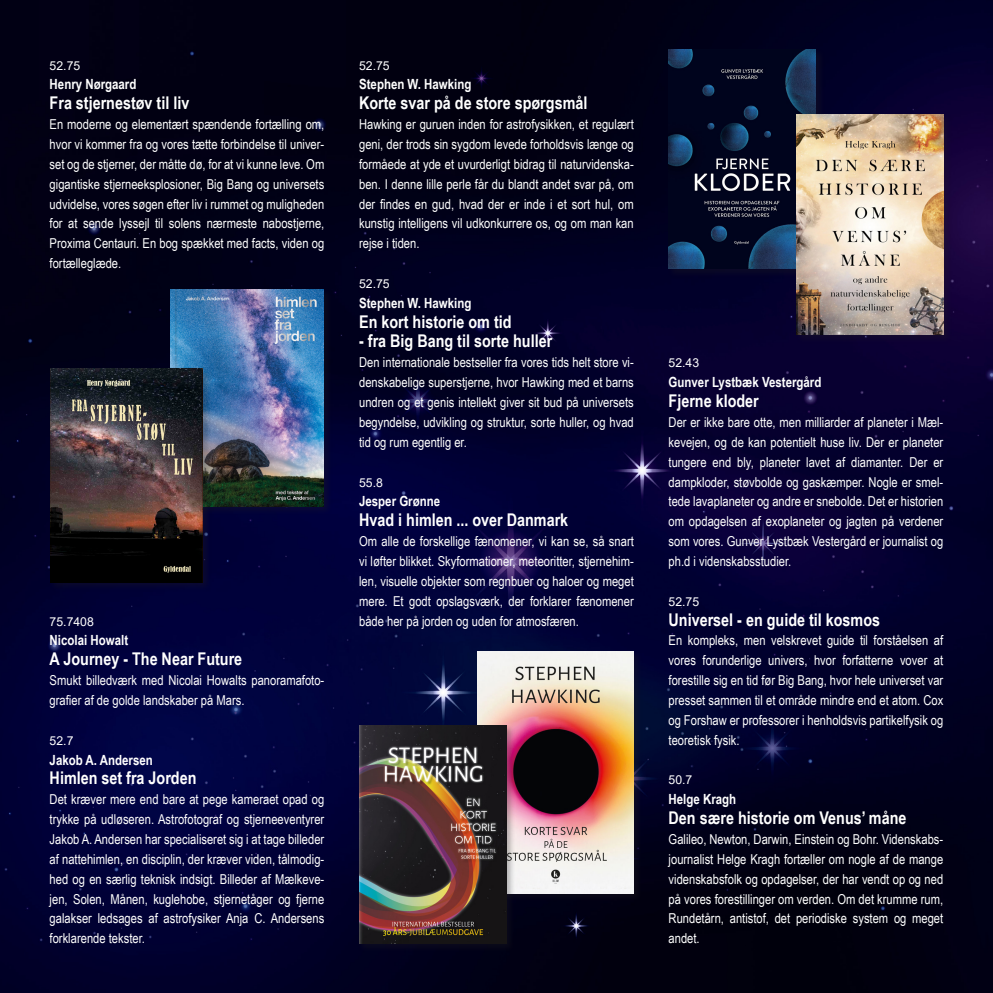
<style>
.page{position:relative;width:993px;height:993px;background:#fff}
.page>*{position:absolute;margin:0;border:0;box-sizing:border-box;transform-origin:0 0}
.titel{font:700 17.5px "Arial Narrow";color:#fff}
.forfatter{font:700 14px "Arial Narrow";color:#fff}
.brød{font:13.65px/19.8px "Arial Narrow";color:#fff;text-align:justify}
.dk5{font:12.25px "Arial";color:#fff}
</style>
<div class="page">
<img style="left:0;top:0;width:992px;height:992px">
<div style="left:170px;top:288px;width:163px;height:228px;background:#231f20;opacity:.3"></div>
<img style="left:170px;top:289px;width:153px;height:217px">
<div style="left:49px;top:367px;width:163px;height:225px;background:#231f20;opacity:.3"></div>
<img style="left:50px;top:368px;width:152px;height:214px">
<div style="left:477px;top:650px;width:165px;height:251px;background:#231f20;opacity:.3"></div>
<img style="left:477px;top:651px;width:156px;height:242px">
<div style="left:667px;top:48px;width:157px;height:230px;background:#231f20;opacity:.3"></div>
<img style="left:668px;top:49px;width:147px;height:219px">
<div style="left:795px;top:113px;width:157px;height:231px;background:#231f20;opacity:.3"></div>
<img style="left:796px;top:114px;width:147px;height:220px">
<div style="left:358px;top:724px;width:157px;height:228px;background:#231f20;opacity:.3"></div>
<img style="left:359px;top:725px;width:147px;height:217px">
<h2 class="dk5" style="left:50px;top:57px;width:32px">52.75</h2>
<h2 class="forfatter" style="left:50px;top:74px;width:88px">Henry Nørgaard</h2>
<h1 class="titel" style="left:50px;top:90px;width:141px">Fra stjernestøv til liv</h1>
<p class="brød" style="left:50px;top:114px;width:276px">En moderne og elementært spændende fortælling om, hvor vi kommer fra og vores tætte forbindelse til univer&shy;set og de stjerner, der måtte dø, for at vi kunne leve. Om gigantiske stjerneeksplosioner, Big Bang og universets udvidelse, vores søgen efter liv i rummet og muligheden for at sende lyssejl til solens nærmeste nabostjerne, Proxima Centauri. En bog spækket med facts, viden og fortælleglæde.</p>
<h2 class="dk5" style="left:50px;top:612px;width:46px">75.7408</h2>
<h2 class="forfatter" style="left:50px;top:629px;width:80px">Nicolai Howalt</h2>
<h1 class="titel" style="left:50px;top:645px;width:194px">A Journey - The Near Future</h1>
<p class="brød" style="left:50px;top:669px;width:276px">Smukt billedværk med Nicolai Howalts panoramafoto&shy;grafier af de golde landskaber på Mars.</p>
<h2 class="dk5" style="left:50px;top:731px;width:25px">52.7</h2>
<h2 class="forfatter" style="left:50px;top:748px;width:105px">Jakob A. Andersen</h2>
<h1 class="titel" style="left:50px;top:764px;width:148px">Himlen set fra Jorden</h1>
<p class="brød" style="left:50px;top:788px;width:276px">Det kræver mere end bare at pege kameraet opad og trykke på udløseren. Astrofotograf og stjerneeventyrer Jakob A. Andersen har specialiseret sig i at tage billeder af nattehimlen, en disciplin, der kræver viden, tålmodig&shy;hed og en særlig teknisk indsigt. Billeder af Mælkeve&shy;jen, Solen, Månen, kuglehobe, stjernetåger og fjerne galakser ledsages af astrofysiker Anja C. Andersens forklarende tekster.</p>
<h2 class="dk5" style="left:359px;top:57px;width:32px">52.75</h2>
<h2 class="forfatter" style="left:359px;top:74px;width:114px">Stephen W. Hawking</h2>
<h1 class="titel" style="left:359px;top:90px;width:230px">Korte svar på de store spørgsmål</h1>
<p class="brød" style="left:359px;top:114px;width:276px">Hawking er guruen inden for astrofysikken, et regulært geni, der trods sin sygdom levede forholdsvis længe og formåede at yde et uvurderligt bidrag til naturvidenska&shy;ben. I denne lille perle får du blandt andet svar på, om der findes en gud, hvad der er inde i et sort hul, om kunstig intelligens vil udkonkurrere os, og om man kan rejse i tiden.</p>
<h2 class="dk5" style="left:359px;top:275px;width:32px">52.75</h2>
<h2 class="forfatter" style="left:359px;top:292px;width:114px">Stephen W. Hawking</h2>
<h1 class="titel" style="left:359px;top:308px;width:154px">En kort historie om tid</h1>
<h1 class="titel" style="left:359px;top:327px;width:194px">- fra Big Bang til sorte huller</h1>
<p class="brød" style="left:359px;top:352px;width:276px">Den internationale bestseller fra vores tids helt store vi&shy;denskabelige superstjerne, hvor Hawking med et barns undren og et genis intellekt giver sit bud på universets begyndelse, udvikling og struktur, sorte huller, og hvad tid og rum egentlig er.</p>
<h2 class="dk5" style="left:359px;top:473px;width:25px">55.8</h2>
<h2 class="forfatter" style="left:359px;top:490px;width:83px">Jesper Grønne</h2>
<h1 class="titel" style="left:359px;top:506px;width:210px">Hvad i himlen ... over Danmark</h1>
<p class="brød" style="left:359px;top:530px;width:276px">Om alle de forskellige fænomener, vi kan se, så snart vi løfter blikket. Skyformationer, meteoritter, stjernehim&shy;len, visuelle objekter som regnbuer og haloer og meget mere. Et godt opslagsværk, der forklarer fænomener både her på jorden og uden for atmosfæren.</p>
<h2 class="dk5" style="left:668px;top:354px;width:32px">52.43</h2>
<h2 class="forfatter" style="left:668px;top:371px;width:154px">Gunver Lystbæk Vestergård</h2>
<h1 class="titel" style="left:668px;top:387px;width:92px">Fjerne kloder</h1>
<p class="brød" style="left:668px;top:411px;width:276px">Der er ikke bare otte, men milliarder af planeter i Mæl&shy;kevejen, og de kan potentielt huse liv. Der er planeter tungere end bly, planeter lavet af diamanter. Der er dampkloder, støvbolde og gaskæmper. Nogle er smel&shy;tede lavaplaneter og andre er snebolde. Det er historien om opdagelsen af exoplaneter og jagten på verdener som vores. Gunver Lystbæk Vestergård er journalist og ph.d i videnskabsstudier.</p>
<h2 class="dk5" style="left:668px;top:592px;width:32px">52.75</h2>
<h1 class="titel" style="left:668px;top:606px;width:213px">Universel - en guide til kosmos</h1>
<p class="brød" style="left:668px;top:630px;width:276px">En kompleks, men velskrevet guide til forståelsen af vores forunderlige univers, hvor forfatterne vover at forestille sig en tid før Big Bang, hvor hele universet var presset sammen til et område mindre end et atom. Cox og Forshaw er professorer i henholdsvis partikelfysik og teoretisk fysik.</p>
<h2 class="dk5" style="left:668px;top:771px;width:25px">50.7</h2>
<h2 class="forfatter" style="left:668px;top:788px;width:69px">Helge Kragh</h2>
<h1 class="titel" style="left:668px;top:804px;width:239px">Den sære historie om Venus’ måne</h1>
<p class="brød" style="left:668px;top:828px;width:276px">Galileo, Newton, Darwin, Einstein og Bohr. Videnskabs&shy;journalist Helge Kragh fortæller om nogle af de mange videnskabsfolk og opdagelser, der har vendt op og ned på vores forestillinger om verden. Om det krumme rum, Rundetårn, antistof, det periodiske system og meget andet.</p>
</div>
